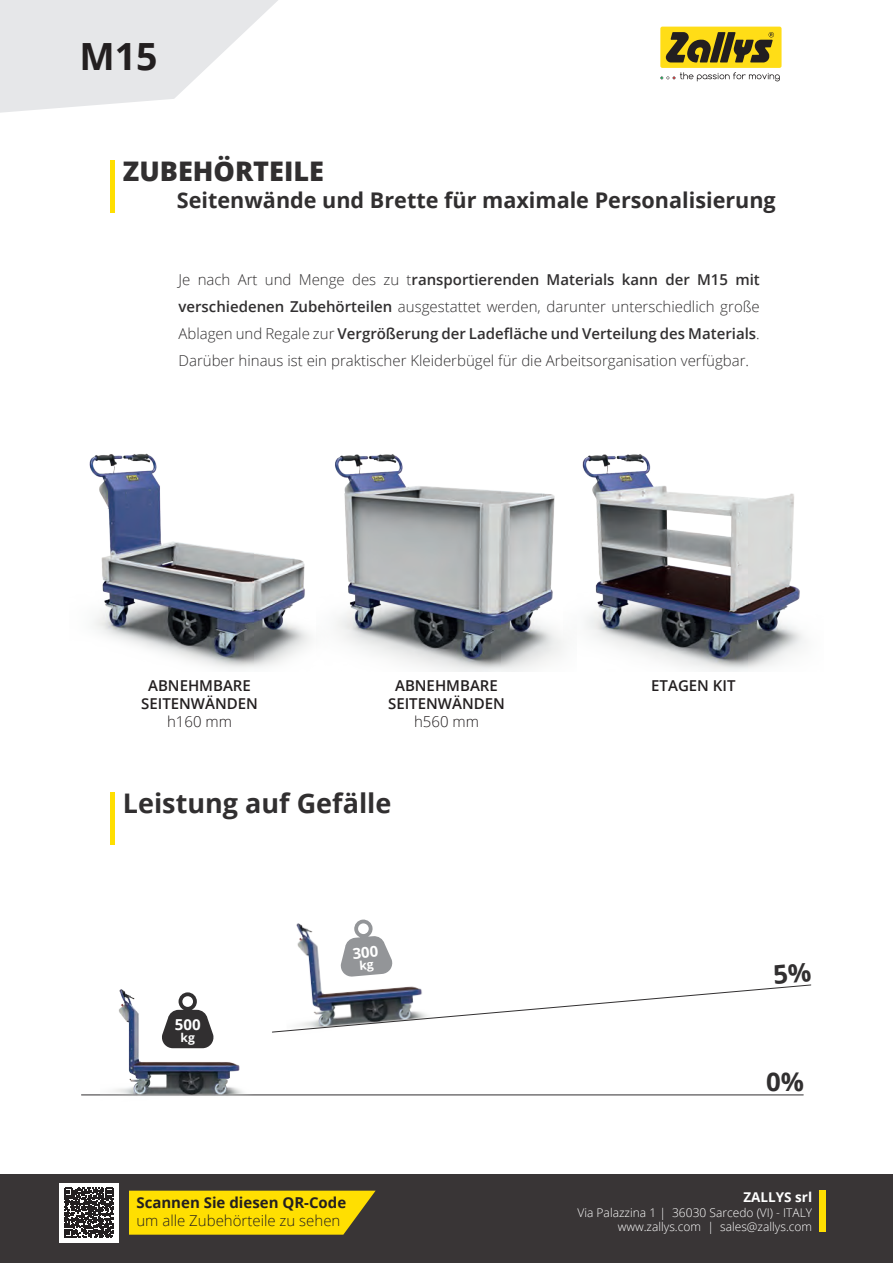
<style>
.page{position:relative;width:893px;height:1263px;background:#fff}
.page>*{position:absolute;margin:0;border:0;box-sizing:border-box;transform-origin:0 0}
.t1{font:700 37.5px "Open Sans";color:#231f20}
.t2{font:700 27px "Open Sans";color:#312f30}
.t3{font:800 27px "Open Sans";color:#312f30}
.t4{font:700 25.8px "Open Sans";color:#312f30}
.t5{font:700 21.6px "Open Sans";color:#312f30}
.t6{font:700 15.15px "Open Sans";color:#fff}
.t7{font:300 15px/27px "Open Sans";color:#312f30;text-align:justify}
.t8{font:600 15px "Open Sans";color:#231f20}
.t9{font:300 15px "Open Sans";color:#231f20}
.t10{font:700 15px "Open Sans";color:#231f20}
.t11{font:700 13.5px "Open Sans";color:#fff}
.t12{font:300 12px "Open Sans";color:#fff}
.t13{font:700 12px "Open Sans";color:#fff}
.s1{font-weight:600}
</style>
<div class="page">
<div style="left:0;top:1175px;width:893px;height:88px;background:#393536"></div>
<img style="left:335px;top:454px;width:229px;height:217px">
<img style="left:89px;top:453px;width:222px;height:216px">
<img style="left:582px;top:454px;width:223px;height:217px">
<div style="left:110px;top:792px;width:5px;height:53px;background:#ffdf01"></div>
<div style="left:110px;top:161px;width:5px;height:52px;background:#ffdf01"></div>
<svg style="left:660px;top:72px;width:120px;height:9px"></svg>
<div style="left:660px;top:27px;width:121px;height:41px;background:#ffdd17;border-radius:2px"></div>
<svg style="left:666px;top:32px;width:108px;height:31px"></svg>
<div style="left:820px;top:1189px;width:6px;height:42px;background:#ffdf01"></div>
<svg style="left:0;top:0;width:278px;height:113px"></svg>
<hr style="left:81px;top:1094px;width:722px;height:1px;background:#312f30">
<img style="left:100px;top:989px;width:154px;height:107px">
<svg style="left:161px;top:992px;width:53px;height:56px"></svg>
<div style="left:59px;top:1183px;width:60px;height:59px;background:#fff"></div>
<svg style="left:129px;top:1191px;width:247px;height:44px"></svg>
<svg style="left:64px;top:1188px;width:50px;height:49px"></svg>
<svg style="left:272px;top:919px;width:539px;height:114px"></svg>
<p class="t1" style="left:79px;top:30px;width:80px">M15</p>
<p class="t3" style="left:123px;top:151px;width:203px">ZUBEHÖRTEILE</p>
<p class="t5" style="left:177px;top:185px;width:600px">Seitenwände und Brette für maximale Personalisierung</p>
<p class="t7" style="left:178px;top:266px;width:583px">Je nach Art und Menge des zu t<span class="s1">ransportierenden Materials kann der M15 mit verschiedenen Zubehörteilen</span> ausgestattet werden, darunter unterschiedlich große Ablagen und Regale zur <span class="s1">Vergrößerung der Ladefläche und Verteilung des Materials</span>.<br>Darüber hinaus ist ein praktischer Kleiderbügel für die Arbeitsorganisation verfügbar.</p>
<p class="t8" style="left:148px;top:675px;width:104px">ABNEHMBARE</p>
<p class="t8" style="left:141px;top:693px;width:118px">SEITENWÄNDEN</p>
<p class="t9" style="left:167px;top:711px;width:66px">h160 mm</p>
<p class="t8" style="left:395px;top:675px;width:104px">ABNEHMBARE</p>
<p class="t8" style="left:651px;top:675px;width:86px">ETAGEN KIT</p>
<p class="t8" style="left:388px;top:693px;width:118px">SEITENWÄNDEN</p>
<p class="t9" style="left:414px;top:711px;width:66px">h560 mm</p>
<p class="t2" style="left:123px;top:784px;width:270px">Leistung auf Gefälle</p>
<p class="t6" style="left:175px;top:1014px;width:27px">500</p>
<p class="t13" style="left:181px;top:1029px;width:16px">kg</p>
<p class="t10" style="left:136px;top:1192px;width:211px">Scannen Sie diesen QR-Code</p>
<p class="t9" style="left:136px;top:1210px;width:205px">um alle Zubehörteile zu sehen</p>
<p class="t4" style="left:766px;top:1063px;width:39px">0%</p>
<p class="t11" style="left:743px;top:1188px;width:70px">ZALLYS srl</p>
<p class="t12" style="left:577px;top:1204px;width:236px">Via Palazzina 1 | 36030 Sarcedo (VI) - ITALY</p>
<p class="t12" style="left:618px;top:1218px;width:196px">www.zallys.com | sales@zallys.com</p>
</div>
